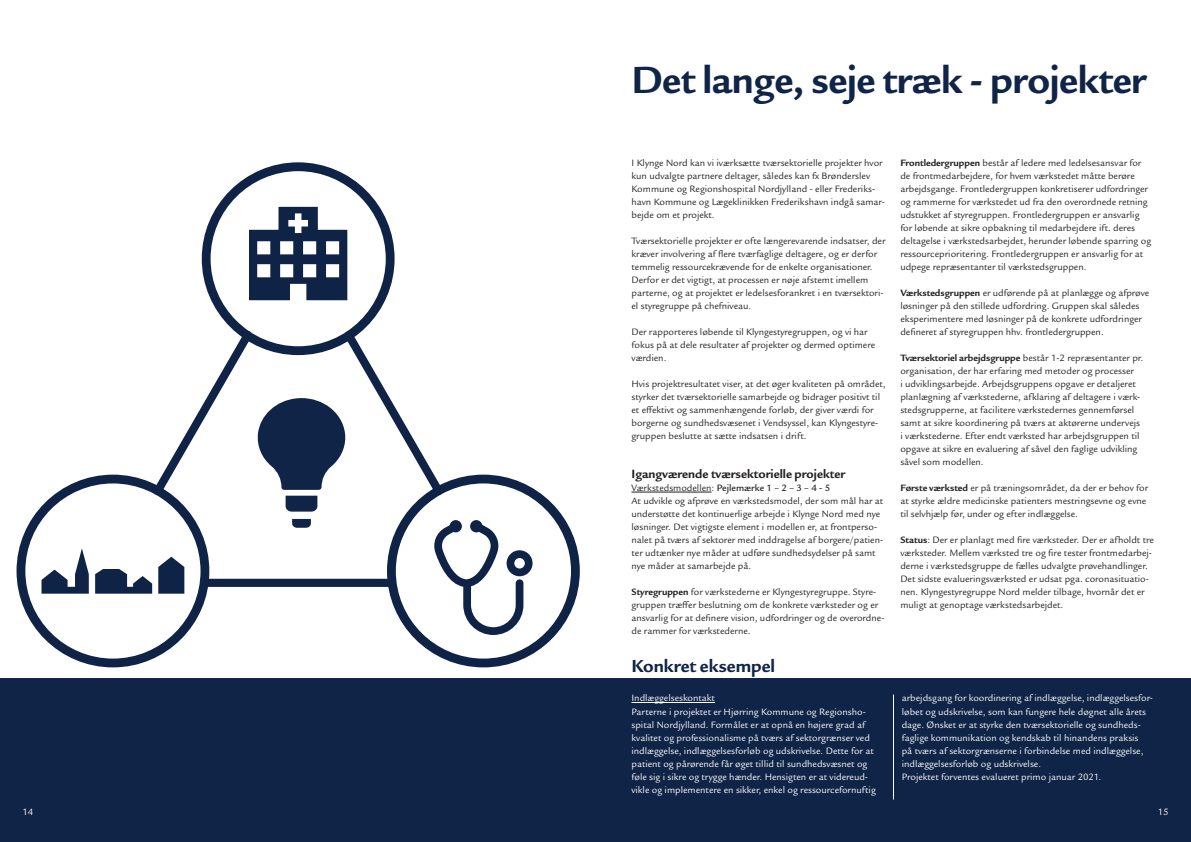
<style>
.page{position:relative;width:1191px;height:842px;background:#fff}
.page>*{position:absolute;margin:0;border:0;box-sizing:border-box;transform-origin:0 0}
.Overskrift_1_-_H2{font:700 41px "Legacy Sans ITC Std";letter-spacing:-.01em;color:#0f2447}
.Overskrift_3_-_H3{font:700 19px "Legacy Sans ITC Std";color:#0f2447}
.Mellemrubrik_-_H3{font:700 13px "Legacy Sans ITC Std";color:#231f20}
.Brødtekst_-_p{font:10px/13px "Legacy Sans ITC Std";color:#231f20}
.Brødtekst_2_-_p{font:10px/13px "Legacy Sans ITC Std";color:#fff}
.Brødtekst_-_p-2{font:500 10px "Legacy Sans ITC Std";color:#231f20}
.s1{font-weight:400}
.s2{font-weight:700}
</style>
<div class="page">
<div style="left:0;top:679px;width:1191px;height:163px;background:#0f2447"></div>
<hr style="left:893px;top:694px;width:1px;height:105px;background:#fff">
<svg style="left:17px;top:162px;width:563px;height:505px"></svg>
<hr style="left:631px;top:492px;width:80px;height:1px;background:#231f20">
<hr style="left:631px;top:702px;width:84px;height:1px;background:#fff">
<h2 class="Overskrift_1_-_H2" style="left:631px;top:57px;width:516px">Det lange, seje træk - projekter</h2>
<p class="Brødtekst_-_p" style="left:631px;top:156px;width:255px">I Klynge Nord kan vi iværksætte tværsektorielle projekter hvor kun udvalgte partnere deltager, således kan fx Brønderslev Kommune og Regionshospital Nordjylland - eller Frederiks&shy;havn Kommune og Lægeklinikken Frederikshavn indgå samar&shy;bejde om et projekt.</p>
<p class="Brødtekst_-_p" style="left:631px;top:234px;width:255px">Tværsektorielle projekter er ofte længerevarende indsatser, der kræver involvering af flere tværfaglige deltagere, og er derfor temmelig ressourcekrævende for de enkelte organisationer.<br>Derfor er det vigtigt, at processen er nøje afstemt imellem parterne, og at projektet er ledelsesforankret i en tværsektori&shy;el styregruppe på chefniveau.</p>
<p class="Brødtekst_-_p" style="left:631px;top:325px;width:245px">Der rapporteres løbende til Klyngestyregruppen, og vi har fokus på at dele resultater af projekter og dermed optimere værdien.</p>
<p class="Brødtekst_-_p" style="left:631px;top:377px;width:256px">Hvis projektresultatet viser, at det øger kvaliteten på området, styrker det tværsektorielle samarbejde og bidrager positivt til et effektivt og sammenhængende forløb, der giver værdi for borgerne og sundhedsvæsenet i Vendsyssel, kan Klyngestyre&shy;gruppen beslutte at sætte indsatsen i drift.</p>
<h3 class="Mellemrubrik_-_H3" style="left:631px;top:466px;width:215px">Igangværende tværsektorielle projekter</h3>
<p class="Brødtekst_-_p-2" style="left:631px;top:482px;width:200px"><span class="s1">Værkstedsmodellen:</span> Pejlemærke 1 – 2 – 3 – 4 - 5</p>
<p class="Brødtekst_-_p" style="left:631px;top:494px;width:253px">At udvikle og afprøve en værkstedsmodel, der som mål har at understøtte det kontinuerlige arbejde i Klynge Nord med nye løsninger. Det vigtigste element i modellen er, at frontperso&shy;nalet på tværs af sektorer med inddragelse af borgere/patien&shy;ter udtænker nye måder at udføre sundhedsydelser på samt nye måder at samarbejde på.</p>
<p class="Brødtekst_-_p" style="left:631px;top:585px;width:254px"><span class="s2">Styregruppen</span> for værkstederne er Klyngestyregruppe. Styre&shy;gruppen træffer beslutning om de konkrete værksteder og er ansvarlig for at definere vision, udfordringer og de overordne&shy;de rammer for værkstederne.</p>
<h3 class="Overskrift_3_-_H3" style="left:631px;top:655px;width:145px">Konkret eksempel</h3>
<p class="Brødtekst_2_-_p" style="left:631px;top:692px;width:85px">Indlæggelseskontakt</p>
<p class="Brødtekst_2_-_p" style="left:631px;top:705px;width:246px">Parterne i projektet er Hjørring Kommune og Regionsho&shy;spital Nordjylland. Formålet er at opnå en højere grad af kvalitet og professionalisme på tværs af sektorgrænser ved indlæggelse, indlæggelsesforløb og udskrivelse. Dette for at patient og pårørende får øget tillid til sundhedsvæsnet og føle sig i sikre og trygge hænder. Hensigten er at videreud&shy;vikle og implementere en sikker, enkel og ressourcefornuftig</p>
<p class="Brødtekst_-_p" style="left:900px;top:156px;width:252px"><span class="s2">Frontledergruppen</span> består af ledere med ledelsesansvar for de frontmedarbejdere, for hvem værkstedet måtte berøre arbejdsgange. Frontledergruppen konkretiserer udfordringer og rammerne for værkstedet ud fra den overordnede retning udstukket af styregruppen. Frontledergruppen er ansvarlig for løbende at sikre opbakning til medarbejdere ift. deres deltagelse i værkstedsarbejdet, herunder løbende sparring og ressourceprioritering. Frontledergruppen er ansvarlig for at udpege repræsentanter til værkstedsgruppen.</p>
<p class="Brødtekst_-_p" style="left:900px;top:286px;width:250px"><span class="s2">Værkstedsgruppen</span> er udførende på at planlægge og afprøve løsninger på den stillede udfordring. Gruppen skal således eksperimentere med løsninger på de konkrete udfordringer defineret af styregruppen hhv. frontledergruppen.</p>
<p class="Brødtekst_-_p" style="left:900px;top:351px;width:244px"><span class="s2">Tværsektoriel arbejdsgruppe</span> består 1-2 repræsentanter pr. organisation, der har erfaring med metoder og processer<br>i udviklingsarbejde. Arbejdsgruppens opgave er detaljeret planlægning af værkstederne, afklaring af deltagere i værk&shy;stedsgrupperne, at facilitere værkstedernes gennemførsel samt at sikre koordinering på tværs at aktørerne undervejs i værkstederne. Efter endt værksted har arbejdsgruppen til opgave at sikre en evaluering af såvel den faglige udvikling såvel som modellen.</p>
<p class="Brødtekst_-_p" style="left:900px;top:481px;width:249px"><span class="s2">Første værksted</span> er på træningsområdet, da der er behov for at styrke ældre medicinske patienters mestringsevne og evne til selvhjælp før, under og efter indlæggelse.</p>
<p class="Brødtekst_-_p" style="left:900px;top:533px;width:255px"><span class="s2">Status</span>: Der er planlagt med fire værksteder. Der er afholdt tre værksteder. Mellem værksted tre og fire tester frontmedarbej&shy;derne i værkstedsgruppe de fælles udvalgte prøvehandlinger.<br>Det sidste evalueringsværksted er udsat pga. coronasituatio&shy;nen. Klyngestyregruppe Nord melder tilbage, hvornår det er muligt at genoptage værkstedsarbejdet.</p>
<p class="Brødtekst_2_-_p" style="left:901px;top:692px;width:253px">arbejdsgang for koordinering af indlæggelse, indlæggelsesfor&shy;løbet og udskrivelse, som kan fungere hele døgnet alle årets dage. Ønsket er at styrke den tværsektorielle og sundheds&shy;faglige kommunikation og kendskab til hinandens praksis<br>på tværs af sektorgrænserne i forbindelse med indlæggelse, indlæggelsesforløb og udskrivelse.</p>
<p class="Brødtekst_2_-_p" style="left:901px;top:770px;width:201px">Projektet forventes evalueret primo januar 2021.</p>
<p class="Brødtekst_2_-_p" style="left:22px;top:805px;width:12px">14</p>
<p class="Brødtekst_2_-_p" style="left:1157px;top:805px;width:12px">15</p>
</div>
